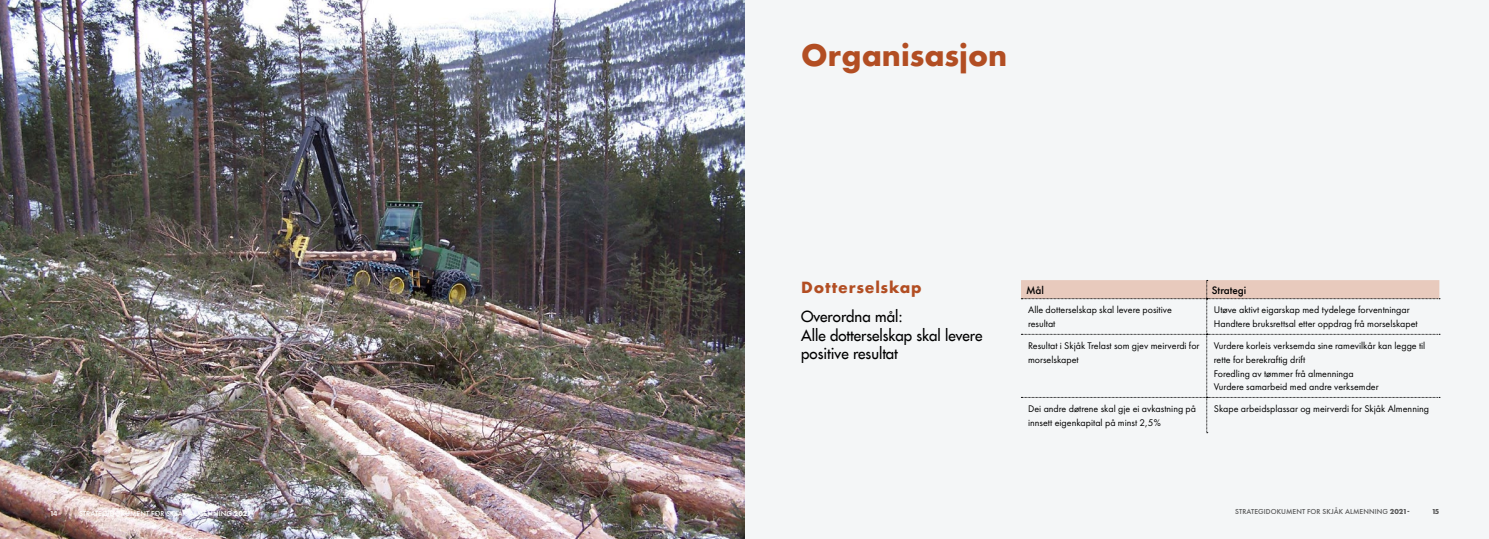
<style>
.page{position:relative;width:1489px;height:539px;background:#fff}
.page>*{position:absolute;margin:0;border:0;box-sizing:border-box;transform-origin:0 0}
.t1{font:700 28.75px "Futura";color:#b24e23}
.t2{font:15px/18px "Futura";color:#000}
.t3{font:700 15px "Futura";letter-spacing:.05em;color:#b24e23}
.t4{font:500 11.25px "Futura PT";color:#000}
.t5{font:10px/13.8px "Futura PT";color:#000}
.t6{font:500 7.5px "Futura PT";letter-spacing:.01em;color:#fff}
.t7{font:500 7.5px "Futura PT";letter-spacing:.01em;color:#323232}
.t8{font:700 7.5px "Futura PT";color:#fff}
.t9{font:700 7.5px "Futura PT";color:#323232}
.s1{font-weight:700}
</style>
<div class="page">
<div style="left:0;top:0;width:1488px;height:539px;background:#f4f6f7"></div>
<svg style="left:1021px;top:280px;width:418px;height:153px"></svg>
<img style="left:0;top:0;width:744px;height:539px">
<p class="t1" style="left:801px;top:35px;width:207px">Organisasjon</p>
<p class="t3" style="left:801px;top:276px;width:122px">Dotterselskap</p>
<p class="t2" style="left:801px;top:308px;width:183px">Overordna mål:<br>Alle dotterselskap skal levere positive resultat</p>
<p class="t4" style="left:1025px;top:283px;width:20px">Mål</p>
<p class="t4" style="left:1211px;top:283px;width:36px">Strategi</p>
<p class="t5" style="left:1028px;top:303px;width:145px">Alle dotterselskap skal levere positive resultat</p>
<p class="t5" style="left:1213px;top:303px;width:197px">Utøve aktivt eigarskap med tydelege forventningar</p>
<p class="t5" style="left:1213px;top:317px;width:205px">Handtere bruksrettsal etter oppdrag frå morselskapet</p>
<p class="t5" style="left:1028px;top:339px;width:173px">Resultat i Skjåk Trelast som gjev meirverdi for morselskapet</p>
<p class="t5" style="left:1213px;top:339px;width:213px">Vurdere korleis verksemda sine ramevilkår kan legge til rette for berekraftig drift</p>
<p class="t5" style="left:1213px;top:366px;width:141px">Foredling av tømmer frå almenninga</p>
<p class="t5" style="left:1213px;top:380px;width:166px">Vurdere samarbeid med andre verksemder</p>
<p class="t5" style="left:1028px;top:402px;width:169px">Dei andre døtrene skal gje ei avkastning på innsett eigenkapital på minst 2,5%</p>
<p class="t5" style="left:1213px;top:402px;width:217px">Skape arbeidsplassar og meirverdi for Skjåk Almenning</p>
<p class="t8" style="left:50px;top:508px;width:10px">14</p>
<p class="t6" style="left:79px;top:509px;width:176px">STRATEGIDOKUMENT FOR SKJÅK ALMENNING <span class="s1">2021-</span></p>
<p class="t7" style="left:1235px;top:506px;width:176px">STRATEGIDOKUMENT FOR SKJÅK ALMENNING <span class="s1">2021-</span></p>
<p class="t9" style="left:1431px;top:506px;width:10px">15</p>
</div>
